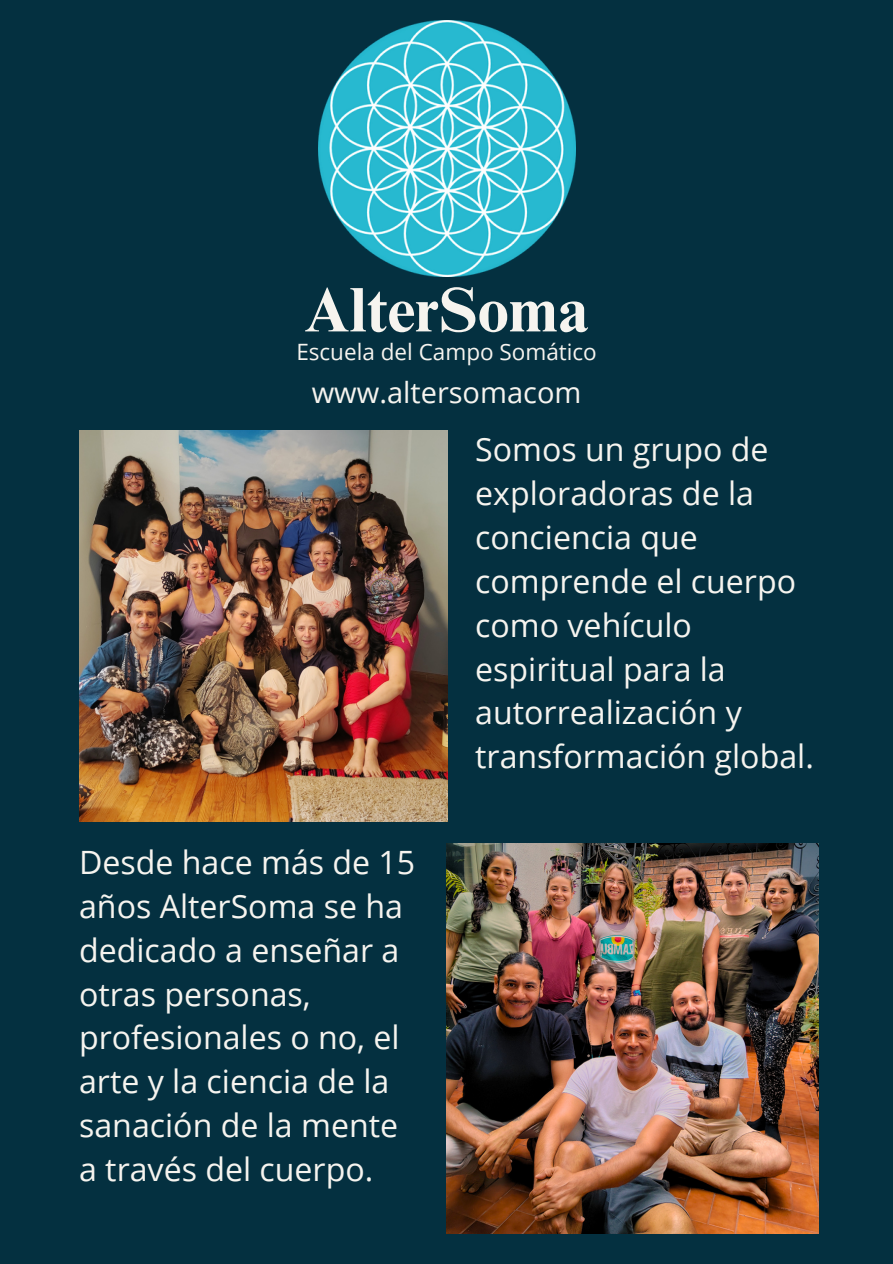
<style>
.page{position:relative;width:893px;height:1264px;background:#fff}
.page>*{position:absolute;margin:0;border:0;box-sizing:border-box;transform-origin:0 0}
.t1{font:700 63px "Times NRMT Pro";color:#f6f4ef}
.t2{font:32.1px/43.8px "Open Sans";color:#f6f4ef}
.t3{font:28.95px "Open Sans";color:#f6f4ef}
.t4{font:22.5px "Open Sans";color:#f6f4ef}
</style>
<div class="page">
<div style="left:0;top:0;width:892px;height:1263px;background:#043040"></div>
<img style="left:318px;top:21px;width:257px;height:255px">
<img style="left:79px;top:430px;width:368px;height:391px">
<img style="left:446px;top:843px;width:372px;height:390px">
<p class="t1" style="left:304px;top:286px;width:286px">AlterSoma</p>
<p class="t4" style="left:296px;top:336px;width:302px">Escuela del Campo Somático</p>
<p class="t3" style="left:312px;top:372px;width:271px">www.altersomacom</p>
<p class="t2" style="left:79px;top:839px;width:337px">Desde hace más de 15 años AlterSoma se ha dedicado a enseñar a otras personas, profesionales o no, el arte y la ciencia de la sanación de la mente a través del cuerpo.</p>
<p class="t2" style="left:475px;top:427px;width:340px">Somos un grupo de exploradoras de la conciencia que comprende el cuerpo como vehículo espiritual para la autorrealización y transformación global.</p>
</div>
